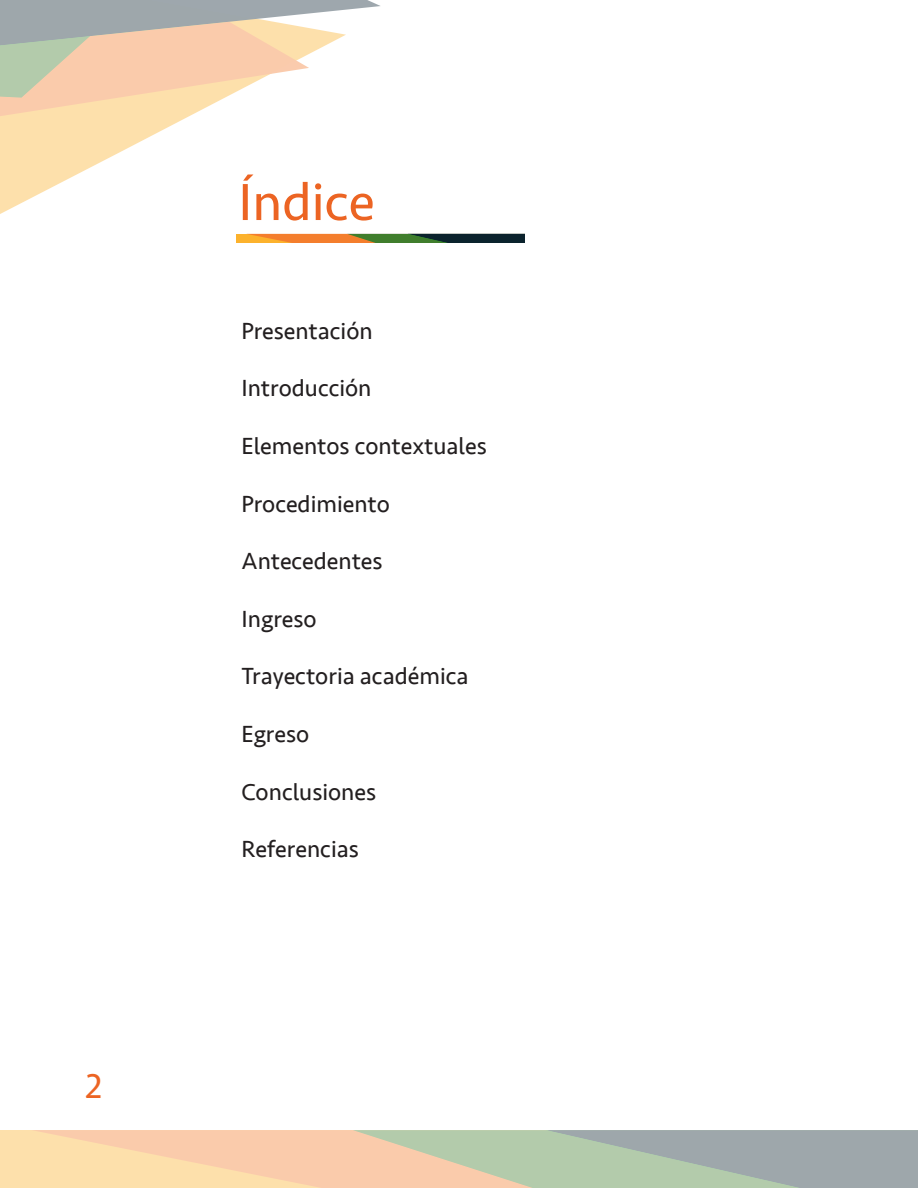
<style>
.page{position:relative;width:918px;height:1188px;background:#fff}
.page>*{position:absolute;margin:0;border:0;box-sizing:border-box;transform-origin:0 0}
.t1{font:54px "Seravek";color:#ec6423}
.t2{font:36px "Seravek";color:#ec6423}
.t3{font:24px "Seravek";color:#231f20}
</style>
<div class="page">
<div style="left:0;top:1130px;width:918px;height:58px;background:#fde0ab"></div>
<svg style="left:34px;top:1130px;width:884px;height:58px"></svg>
<svg style="left:0;top:116px;width:189px;height:98px"></svg>
<svg style="left:0;top:0;width:380px;height:116px"></svg>
<div style="left:237px;top:234px;width:288px;height:8px;background:#fcb22d"></div>
<svg style="left:248px;top:234px;width:277px;height:8px;background:#76612d"></svg>
<h2 class="t2" style="left:85px;top:1058px;width:19px">2</h2>
<h1 class="t1" style="left:238px;top:160px;width:138px">Índice</h1>
<p class="t3" style="left:241px;top:312px;width:133px">Presentación</p>
<p class="t3" style="left:241px;top:370px;width:132px">Introducción</p>
<p class="t3" style="left:241px;top:427px;width:247px">Elementos contextuales</p>
<p class="t3" style="left:241px;top:485px;width:150px">Procedimiento</p>
<p class="t3" style="left:241px;top:543px;width:143px">Antecedentes</p>
<p class="t3" style="left:241px;top:600px;width:77px">Ingreso</p>
<p class="t3" style="left:241px;top:658px;width:229px">Trayectoria académica</p>
<p class="t3" style="left:241px;top:715px;width:69px">Egreso</p>
<p class="t3" style="left:241px;top:773px;width:136px">Conclusiones</p>
<p class="t3" style="left:241px;top:831px;width:119px">Referencias</p>
</div>
